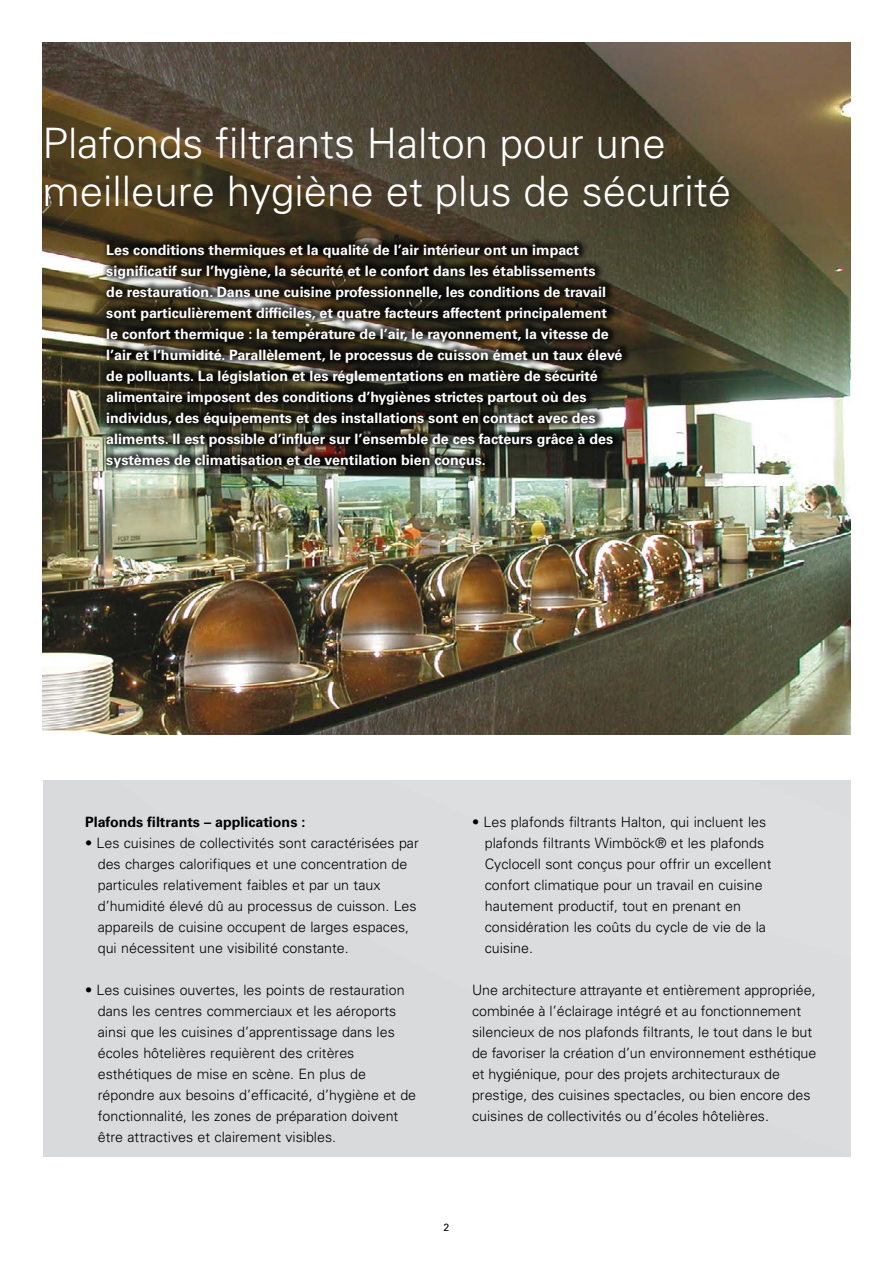
<style>
.page{position:relative;width:893px;height:1263px;background:#fff}
.page>*{position:absolute;margin:0;border:0;box-sizing:border-box;transform-origin:0 0}
.Otsikko{font:300 42px "Univers LT Std";color:#fff}
.pallerotekstit{font:300 14.25px/21px "Univers LT Std";color:#000}
.Leipis{font:700 14.25px/21px "Univers LT Std";color:#fff}
.Leipis_musta{font:300 14.25px/21px "Univers LT Std";color:#000}
.Leipis_musta-2{font:700 14.25px "Univers LT Std";color:#000}
.t1{font:10.5px "Univers LT Std";color:#000}
</style>
<div class="page">
<div style="left:43px;top:780px;width:807px;height:377px;background:#dbdcdd"></div>
<img style="left:43px;top:43px;width:807px;height:691px">
<div style="left:101px;top:236px;width:531px;height:239px;background:#000;opacity:.75"></div>
<p class="Otsikko" style="left:43px;top:118px;width:625px">Plafonds filtrants Halton pour une</p>
<p class="Otsikko" style="left:43px;top:166px;width:690px">meilleure hygiène et plus de sécurité</p>
<p class="Leipis" style="left:106px;top:239px;width:518px">Les conditions thermiques et la qualité de l’air intérieur ont un impact significatif sur l’hygiène, la sécurité et le confort dans les établissements<br>de restauration. Dans une cuisine professionnelle, les conditions de travail sont particulièrement difficiles, et quatre facteurs affectent principalement<br>le confort thermique : la température de l’air, le rayonnement, la vitesse de l’air et l’humidité. Parallèlement, le processus de cuisson émet un taux élevé de polluants. La législation et les réglementations en matière de sécurité alimentaire imposent des conditions d’hygiènes strictes partout où des individus, des équipements et des installations sont en contact avec des aliments. Il est possible d’influer sur l’ensemble de ces facteurs grâce à des systèmes de climatisation et de ventilation bien conçus.</p>
<p class="Leipis_musta-2" style="left:85px;top:813px;width:222px">Plafonds filtrants – applications :</p>
<p class="pallerotekstit" style="left:98px;top:832px;width:323px;text-indent:-13px">• Les cuisines de collectivités sont caractérisées par des charges calorifiques et une concentration de particules relativement faibles et par un taux d’humidité élevé dû au processus de cuisson. Les appareils de cuisine occupent de larges espaces, qui nécessitent une visibilité constante.</p>
<p class="pallerotekstit" style="left:98px;top:979px;width:320px;text-indent:-13px">• Les cuisines ouvertes, les points de restauration dans les centres commerciaux et les aéroports ainsi que les cuisines d’apprentissage dans les écoles hôtelières requièrent des critères esthétiques de mise en scène. En plus de répondre aux besoins d’efficacité, d’hygiène et de fonctionnalité, les zones de préparation doivent être attractives et clairement visibles.</p>
<p class="pallerotekstit" style="left:485px;top:811px;width:288px;text-indent:-13px">• Les plafonds filtrants Halton, qui incluent les plafonds filtrants Wimböck® et les plafonds Cyclocell sont conçus pour offrir un excellent confort climatique pour un travail en cuisine hautement productif, tout en prenant en considération les coûts du cycle de vie de la cuisine.</p>
<p class="Leipis_musta" style="left:472px;top:979px;width:346px">Une architecture attrayante et entièrement appropriée, combinée à l’éclairage intégré et au fonctionnement silencieux de nos plafonds filtrants, le tout dans le but de favoriser la création d’un environnement esthétique et hygiénique, pour des projets architecturaux de prestige, des cuisines spectacles, ou bien encore des cuisines de collectivités ou d’écoles hôtelières.</p>
<p class="t1" style="left:444px;top:1221px;width:7px">2</p>
</div>
